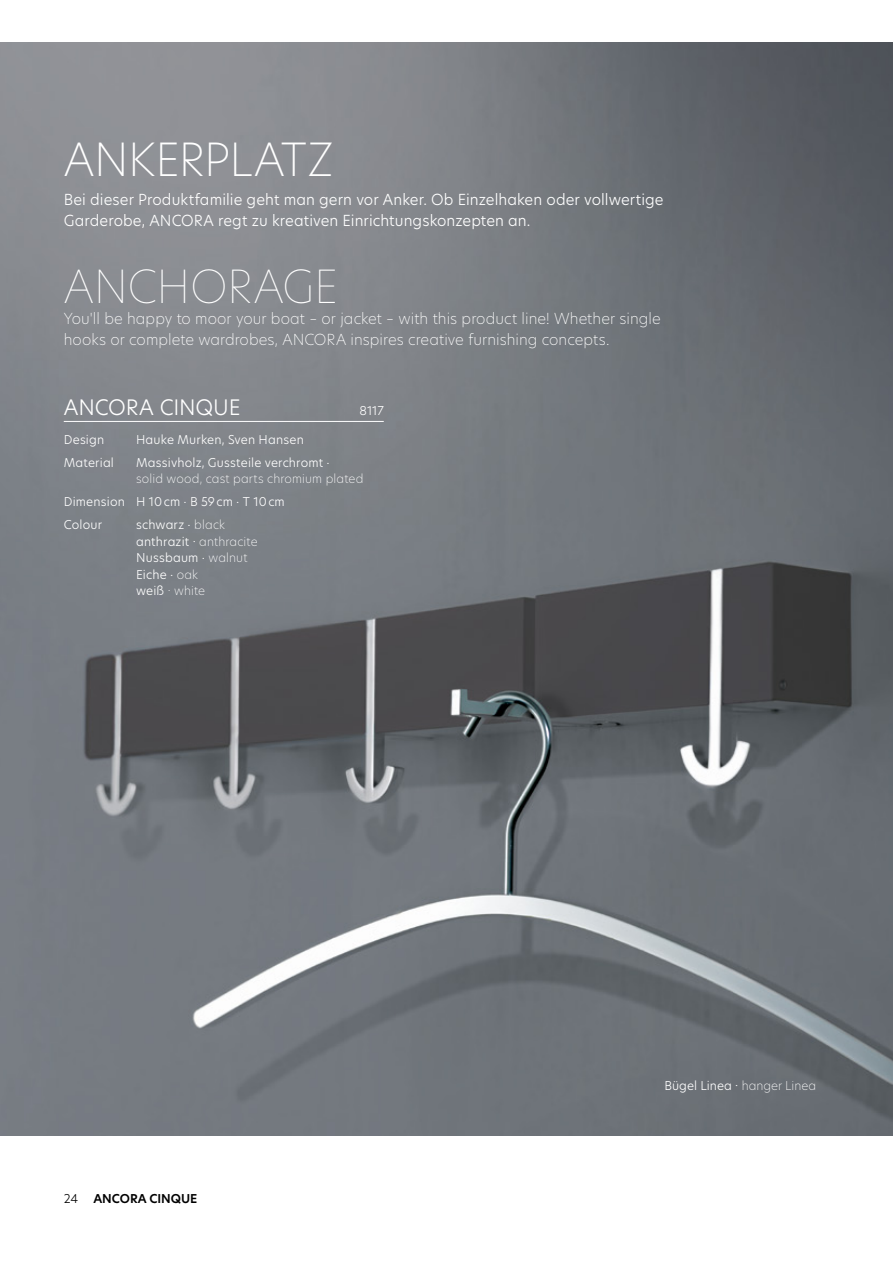
<style>
.page{position:relative;width:893px;height:1263px;background:#fff}
.page>*{position:absolute;margin:0;border:0;box-sizing:border-box;transform-origin:0 0}
.t1{font:200 45px "Hero New";letter-spacing:-.025em;color:#fff}
.t2{font:100 45px "Hero New";letter-spacing:-.015em;color:#fff}
.t3{font:300 21px "Hero New";letter-spacing:-.005em;color:#fff}
.t4{font:200 15px/21px "Hero New";letter-spacing:.005em;color:#fff}
.t5{font:300 15px/21px "Hero New";letter-spacing:.005em;color:#fff}
.t6{font:300 12px/16.5px "Hero New";letter-spacing:.015em;color:#fff}
.t7{font:200 12px "Hero New";letter-spacing:.015em;color:#fff}
.t8{font:600 12px "Hero New";color:#000}
.t9{font:300 12px "Hero New";color:#000}
.s1{font-weight:200}
</style>
<div class="page">
<img style="left:0;top:43px;width:893px;height:1092px">
<hr style="left:64px;top:421px;width:320px;height:1px;background:#fff">
<h1 class="t1" style="left:64px;top:128px;width:271px">ANKERPLATZ</h1>
<p class="t5" style="left:64px;top:189px;width:601px">Bei dieser Produktfamilie geht man gern vor Anker. Ob Einzelhaken oder vollwertige<br>Garderobe, ANCORA regt zu kreativen Einrichtungskonzepten an.</p>
<h1 class="t2" style="left:64px;top:255px;width:276px">ANCHORAGE</h1>
<p class="t4" style="left:64px;top:307px;width:598px">You'll be happy to moor your boat – or jacket – with this product line! Whether single hooks or complete wardrobes, ANCORA inspires creative furnishing concepts.</p>
<h2 class="t3" style="left:64px;top:393px;width:178px">ANCORA CINQUE</h2>
<p class="t6" style="left:359px;top:402px;width:26px">8117</p>
<p class="t6" style="left:64px;top:431px;width:42px">Design</p>
<p class="t6" style="left:136px;top:431px;width:169px">Hauke Murken, Sven Hansen</p>
<p class="t6" style="left:64px;top:454px;width:52px">Material</p>
<p class="t6" style="left:136px;top:454px;width:195px">Massivholz, Gussteile verchromt ·</p>
<p class="t7" style="left:136px;top:471px;width:229px">solid wood, cast parts chromium plated</p>
<p class="t6" style="left:64px;top:490px;width:223px;line-height:23px">Dimension H 10cm · B 59cm · T 10cm<br>Colour</p>
<p class="t6" style="left:136px;top:516px;width:123px">schwarz · <span class="s1">black </span>anthrazit · <span class="s1">anthracite<br></span>Nussbaum · <span class="s1">walnut<br></span>Eiche · <span class="s1">oak<br></span>weiß <span class="s1">· white</span></p>
<p class="t9" style="left:64px;top:1191px;width:16px">24</p>
<p class="t8" style="left:93px;top:1191px;width:106px">ANCORA CINQUE</p>
<p class="t6" style="left:664px;top:1077px;width:153px">Bügel Linea · <span class="s1">hanger Linea</span></p>
</div>
